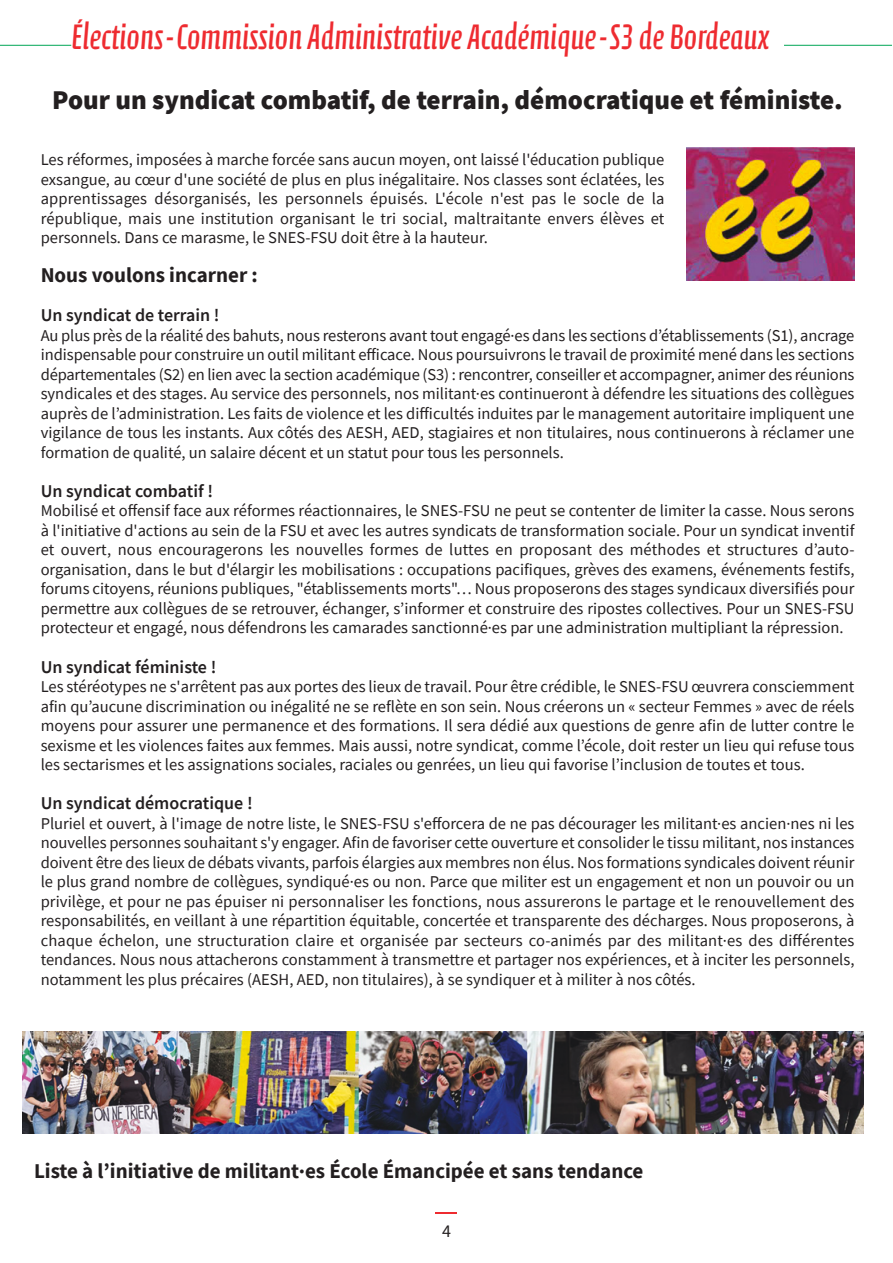
<style>
.page{position:relative;width:893px;height:1263px;background:#fff}
.page>*{position:absolute;margin:0;border:0;box-sizing:border-box;transform-origin:0 0}
.t1{font:36px "Calcite Pro";color:#ee2b30}
.t2{font:900 27px "Source Sans Pro";color:#231f20}
.t3{font:700 21px "Source Sans Pro";color:#231f20}
.t4{font:600 18px "Source Sans Pro";color:#231f20}
.t5{font:18px "Source Sans Pro Regular 2";color:#231f20}
.t6{font:16.5px/19.5px "Source Sans Pro Regular 2";color:#231f20;text-align:justify}
.s1{font-family:"Source Sans Pro"}
</style>
<div class="page">
<svg style="left:436px;top:1212px;width:21px;height:1px"></svg>
<hr style="left:0;top:45px;width:892px;height:1px;background:#00a655">
<div style="left:71px;top:21px;width:713px;height:48px;background:#fff"></div>
<img style="left:22px;top:1031px;width:842px;height:103px">
<img style="left:22px;top:1032px;width:841px;height:101px">
<img style="left:687px;top:147px;width:168px;height:133px">
<p class="t1" style="left:71px;top:16px;width:699px">Élections - Commission Administrative Académique - S3 de Bordeaux</p>
<p class="t2" style="left:52px;top:82px;width:792px">Pour un syndicat combatif, de terrain, démocratique et féministe.</p>
<p class="t6" style="left:41px;top:150px;width:625px">Les réformes, imposées à marche forcée sans aucun moyen, ont laissé l'éducation publique exsangue, au cœur d'une société de plus en plus inégalitaire. Nos classes sont éclatées, les apprentissages désorganisés, les personnels épuisés. L'école n'est pas le socle de la république, mais une institution organisant le tri social, maltraitante envers élèves et personnels. Dans ce marasme, le SNES-FSU doit être à la hauteur.</p>
<p class="t3" style="left:41px;top:262px;width:219px">Nous voulons incarner :</p>
<p class="t4" style="left:41px;top:304px;width:180px">Un syndicat de terrain !</p>
<p class="t6" style="left:41px;top:325px;width:815px">Au plus près de la réalité des bahuts, nous resterons avant tout engagé·es dans les sections d’établissements (S1), ancrage indispensable pour construire un outil militant e<span class="s1">ff</span>icace. Nous poursuivrons le travail de proximité mené dans les sections départementales (S2) en lien avec la section académique (S3) : rencontrer, conseiller et accompagner, animer des réunions syndicales et des stages. Au service des personnels, nos militant·es continueront à défendre les situations des collègues auprès de l’administration. Les faits de violence et les di<span class="s1">ff</span>icultés induites par le management autoritaire impliquent une vigilance de tous les instants. Aux côtés des AESH, AED, stagiaires et non titulaires, nous continuerons à réclamer une formation de qualité, un salaire décent et un statut pour tous les personnels.</p>
<p class="t4" style="left:41px;top:479px;width:174px">Un syndicat combatif !</p>
<p class="t6" style="left:41px;top:501px;width:815px">Mobilisé et o<span class="s1">ff</span>ensif face aux réformes réactionnaires, le SNES-FSU ne peut se contenter de limiter la casse. Nous serons à l'initiative d'actions au sein de la FSU et avec les autres syndicats de transformation sociale. Pour un syndicat inventif et ouvert, nous encouragerons les nouvelles formes de luttes en proposant des méthodes et structures d’auto&shy;organisation, dans le but d'élargir les mobilisations : occupations pacifiques, grèves des examens, événements festifs, forums citoyens, réunions publiques, "établissements morts"… Nous proposerons des stages syndicaux diversifiés pour permettre aux collègues de se retrouver, échanger, s’informer et construire des ripostes collectives. Pour un SNES-FSU protecteur et engagé, nous défendrons les camarades sanctionné·es par une administration multipliant la répression.</p>
<p class="t4" style="left:41px;top:655px;width:177px">Un syndicat féministe !</p>
<p class="t6" style="left:41px;top:676px;width:815px">Les stéréotypes ne s'arrêtent pas aux portes des lieux de travail. Pour être crédible, le SNES-FSU œuvrera consciemment afin qu’aucune discrimination ou inégalité ne se reflète en son sein. Nous créerons un « secteur Femmes » avec de réels moyens pour assurer une permanence et des formations. Il sera dédié aux questions de genre afin de lutter contre le sexisme et les violences faites aux femmes. Mais aussi, notre syndicat, comme l’école, doit rester un lieu qui refuse tous les sectarismes et les assignations sociales, raciales ou genrées, un lieu qui favorise l’inclusion de toutes et tous.</p>
<p class="t4" style="left:41px;top:791px;width:213px">Un syndicat démocratique !</p>
<p class="t6" style="left:41px;top:813px;width:815px">Pluriel et ouvert, à l'image de notre liste, le SNES-FSU s'e<span class="s1">ff</span>orcera de ne pas décourager les militant·es ancien·nes ni les nouvelles personnes souhaitant s'y engager. Afin de favoriser cette ouverture et consolider le tissu militant, nos instances doivent être des lieux de débats vivants, parfois élargies aux membres non élus. Nos formations syndicales doivent réunir le plus grand nombre de collègues, syndiqué·es ou non. Parce que militer est un engagement et non un pouvoir ou un privilège, et pour ne pas épuiser ni personnaliser les fonctions, nous assurerons le partage et le renouvellement des responsabilités, en veillant à une répartition équitable, concertée et transparente des décharges. Nous proposerons, à chaque échelon, une structuration claire et organisée par secteurs co-animés par des militant·es des di<span class="s1">ff</span>érentes tendances. Nous nous attacherons constamment à transmettre et partager nos expériences, et à inciter les personnels, notamment les plus précaires (AESH, AED, non titulaires), à se syndiquer et à militer à nos côtés.</p>
<p class="t3" style="left:34px;top:1157px;width:611px">Liste à l’initiative de militant·es École Émancipée et sans tendance</p>
<p class="t5" style="left:442px;top:1219px;width:10px">4</p>
</div>
